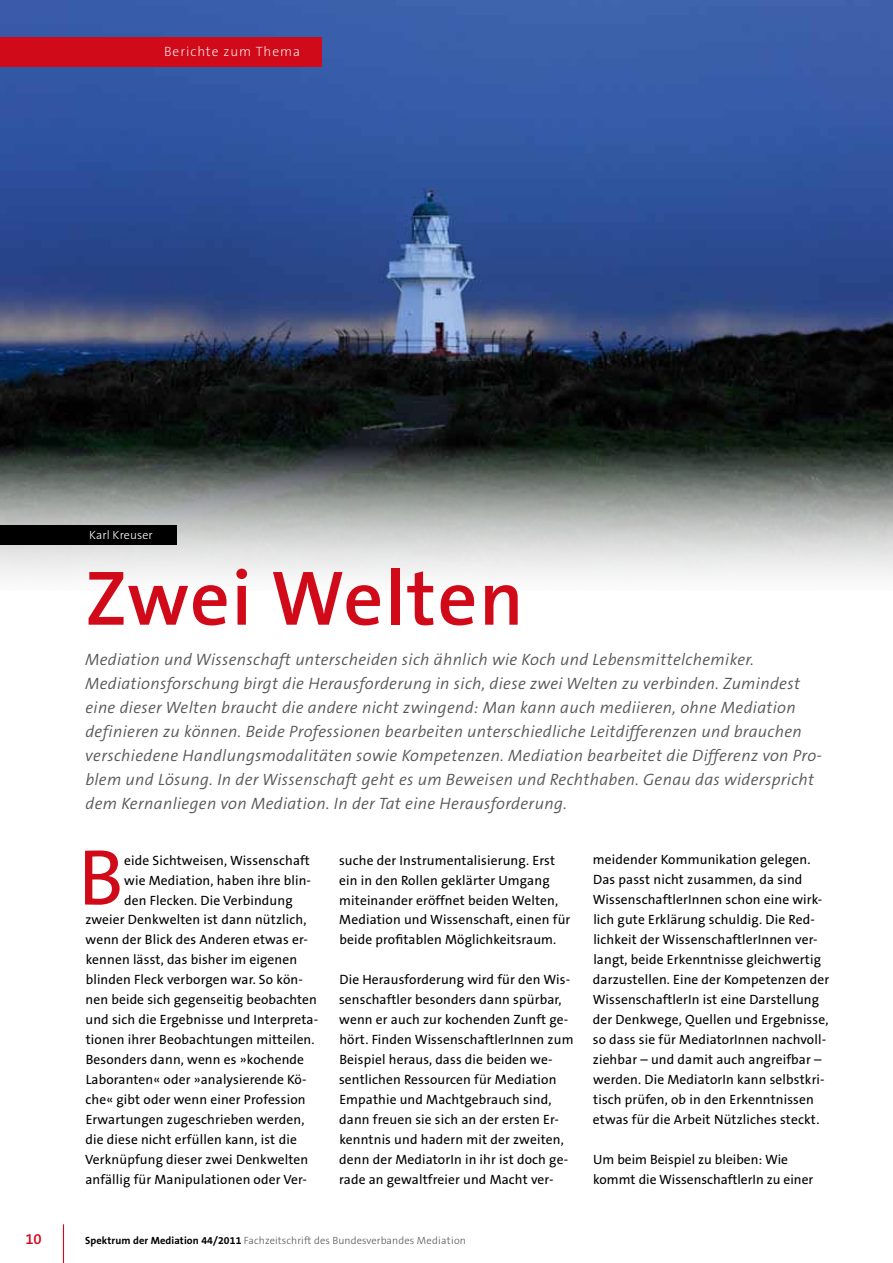
<style>
.page{position:relative;width:893px;height:1263px;background:#fff}
.page>*{position:absolute;margin:0;border:0;box-sizing:border-box;transform-origin:0 0}
.t1{font:79.65px "The Sans B5 Plain";color:#d10a19}
.t2{font:600 78px "The Sans B6";letter-spacing:.02em;color:#d10a19}
.t3{font:italic 300 16.5px/24px "The Sans B4";letter-spacing:.02em;color:#565655}
.t4{font:600 15px "The Sans B6";color:#d10a19}
.t5{font:13.5px/20px "The Sans B5 Plain";letter-spacing:.01em;color:#000}
.t6{font:200 13.5px "The Sans B2";letter-spacing:.07em;color:#fff}
.t7{font:300 12px "The Sans B3";letter-spacing:.01em;color:#fff}
.t8{font:300 10.5px "The Sans B3";letter-spacing:.01em;color:#565655}
.s1{font-family:"The Sans B7";font-weight:700;color:#000}
</style>
<div class="page">
<hr style="left:63px;top:1224px;width:1px;height:39px;background:#d10a19">
<img style="left:0;top:0;width:893px;height:445px">
<div style="left:0;top:37px;width:322px;height:30px;background:#d10a19"></div>
<svg style="left:0;top:445px;width:893px;height:131px;background:#989d9a"></svg>
<div style="left:0;top:525px;width:176px;height:20px;background:#000"></div>
<p class="t6" style="left:164px;top:45px;width:137px">Berichte zum Thema</p>
<p class="t7" style="left:89px;top:529px;width:65px">Karl Kreuser</p>
<h2 class="t2" style="left:85px;top:558px;width:440px">Zwei Welten</h2>
<p class="t3" style="left:85px;top:648px;width:738px">Mediation und Wissenschaft unterscheiden sich ähnlich wie Koch und Lebensmittelchemiker.<br>Mediationsforschung birgt die Herausforderung in sich, diese zwei Welten zu verbinden. Zumindest eine dieser Welten braucht die andere nicht zwingend: Man kann auch mediieren, ohne Mediation definieren zu können. Beide Professionen bearbeiten unterschiedliche Leitdifferenzen und brauchen verschiedene Handlungsmodalitäten sowie Kompetenzen. Mediation bearbeitet die Differenz von Pro&shy;blem und Lösung. In der Wissenschaft geht es um Beweisen und Rechthaben. Genau das widerspricht dem Kernanliegen von Mediation. In der Tat eine Herausforderung.</p>
<h1 class="t1" style="left:78px;top:836px;width:47px">B</h1>
<p class="t5" style="left:124px;top:850px;width:187px">eide Sichtweisen, Wissenschaft</p>
<p class="t5" style="left:593px;top:850px;width:238px">meidender Kommunikation gelegen.<br>Das passt nicht zusammen, da sind WissenschaftlerInnen schon eine wirk&shy;lich gute Erklärung schuldig. Die Red&shy;lichkeit der WissenschaftlerInnen ver&shy;langt, beide Erkenntnisse gleichwertig darzustellen. Eine der Kompetenzen der WissenschaftlerIn ist eine Darstellung der Denkwege, Quellen und Ergebnisse, so dass sie für MediatorInnen nachvoll&shy;ziehbar – und damit auch angreifbar – werden. Die MediatorIn kann selbstkri&shy;tisch prüfen, ob in den Erkenntnissen etwas für die Arbeit Nützliches steckt.</p>
<p class="t5" style="left:593px;top:1150px;width:222px">Um beim Beispiel zu bleiben: Wie kommt die WissenschaftlerIn zu einer</p>
<p class="t5" style="left:339px;top:850px;width:233px">suche der Instrumentalisierung. Erst ein in den Rollen geklärter Umgang miteinander eröffnet beiden Welten, Mediation und Wissenschaft, einen für beide profitablen Möglichkeitsraum.</p>
<p class="t5" style="left:339px;top:970px;width:236px">Die Herausforderung wird für den Wis&shy;senschaftler besonders dann spürbar, wenn er auch zur kochenden Zunft ge&shy;hört. Finden WissenschaftlerInnen zum Beispiel heraus, dass die beiden we&shy;sentlichen Ressourcen für Mediation Empathie und Machtgebrauch sind, dann freuen sie sich an der ersten Er&shy;kenntnis und hadern mit der zweiten, denn der MediatorIn in ihr ist doch ge&shy;rade an gewaltfreier und Macht ver-</p>
<p class="t5" style="left:124px;top:870px;width:188px">wie Mediation, haben ihre blin-</p>
<p class="t5" style="left:124px;top:890px;width:170px">den Flecken. Die Verbindung</p>
<p class="t5" style="left:85px;top:910px;width:223px">zweier Denkwelten ist dann nützlich,</p>
<p class="t5" style="left:86px;top:930px;width:224px">wenn der Blick des Anderen etwas er-</p>
<p class="t5" style="left:86px;top:950px;width:213px">kennen lässt, das bisher im eigenen</p>
<p class="t5" style="left:86px;top:970px;width:219px">blinden Fleck verborgen war. So kön-</p>
<p class="t5" style="left:85px;top:990px;width:233px">nen beide sich gegenseitig beobachten</p>
<p class="t5" style="left:85px;top:1010px;width:234px">und sich die Ergebnisse und Interpreta-</p>
<p class="t5" style="left:86px;top:1030px;width:230px">tionen ihrer Beobachtungen mitteilen.</p>
<p class="t5" style="left:86px;top:1050px;width:220px">Besonders dann, wenn es »kochende</p>
<p class="t5" style="left:86px;top:1070px;width:222px">Laboranten« oder »analysierende Kö-</p>
<p class="t5" style="left:85px;top:1090px;width:222px">che« gibt oder wenn einer Profession</p>
<p class="t5" style="left:86px;top:1110px;width:220px">Erwartungen zugeschrieben werden,</p>
<p class="t5" style="left:85px;top:1130px;width:213px">die diese nicht erfüllen kann, ist die</p>
<p class="t5" style="left:85px;top:1150px;width:225px">Verknüpfung dieser zwei Denkwelten</p>
<p class="t5" style="left:85px;top:1170px;width:223px">anfällig für Manipulationen oder Ver-</p>
<p class="t4" style="left:25px;top:1231px;width:18px">10</p>
<p class="t8" style="left:85px;top:1235px;width:382px"><span class="s1">Spektrum der Mediation 44/2011</span> Fachzeitschrift des Bundesverbandes Mediation</p>
</div>
